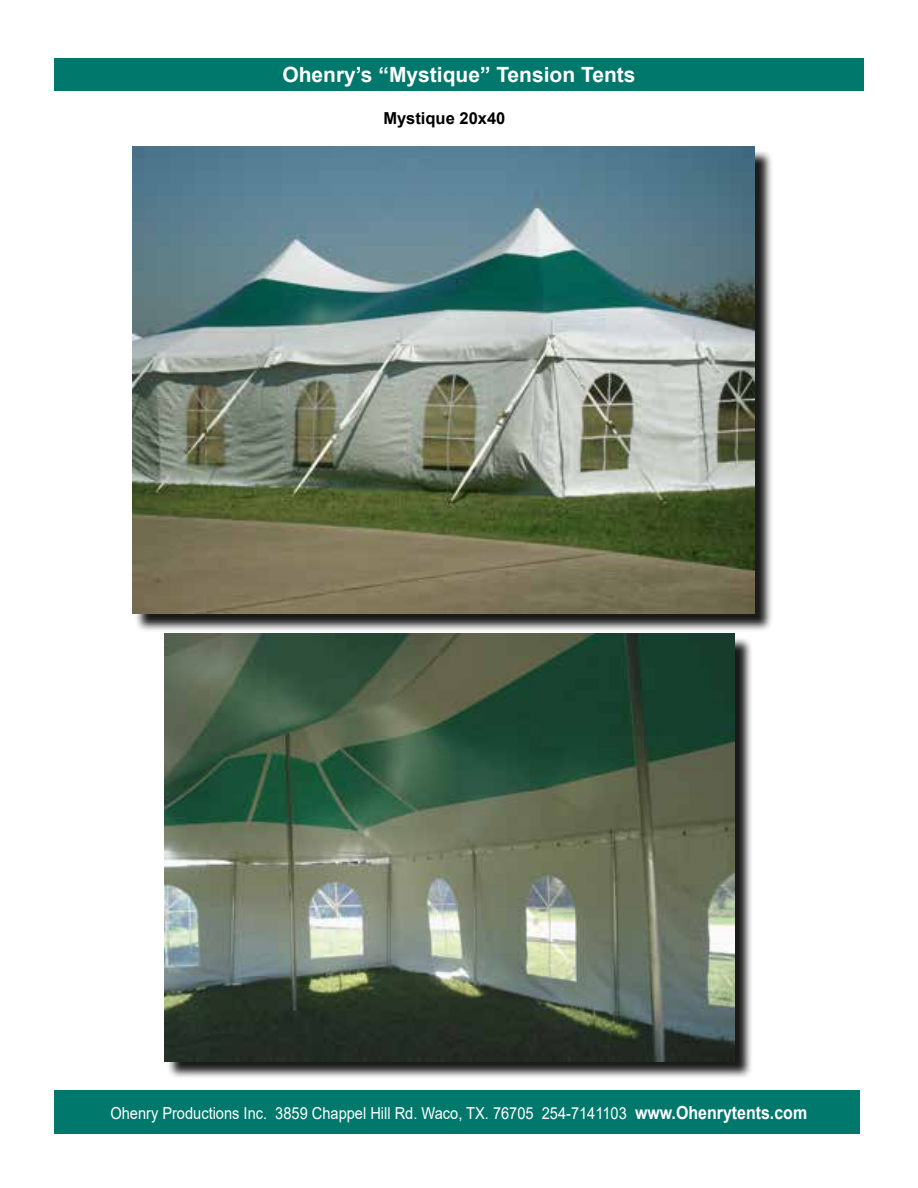
<style>
.page{position:relative;width:918px;height:1188px;background:#fff}
.page>*{position:absolute;margin:0;border:0;box-sizing:border-box;transform-origin:0 0}
.t1{font:700 21px "Arial";color:#fff}
.t2{font:16.5px "Arial";color:#fff;scale:.89 1}
.t3{font:700 16.5px "Arial";color:#000}
.s1{font-weight:700;font-size:18px}
</style>
<div class="page">
<div style="left:54px;top:1091px;width:806px;height:43px;background:#00786c"></div>
<div style="left:134px;top:149px;width:639px;height:483px;background:#000;opacity:.9"></div>
<img style="left:132px;top:147px;width:623px;height:467px">
<div style="left:54px;top:58px;width:810px;height:33px;background:#00786c"></div>
<div style="left:167px;top:636px;width:586px;height:444px;background:#000;opacity:.9"></div>
<img style="left:164px;top:634px;width:570px;height:427px">
<p class="t1" style="left:282px;top:60px;width:355px">Ohenry’s “Mystique” Tension Tents</p>
<p class="t3" style="left:383px;top:106px;width:123px">Mystique 20x40</p>
<p class="t2" style="left:110px;top:1102px;width:784px">Ohenry Productions Inc. 3859 Chappel Hill Rd. Waco, TX. 76705 254-7141103 <span class="s1">www.Ohenrytents.com</span></p>
</div>
